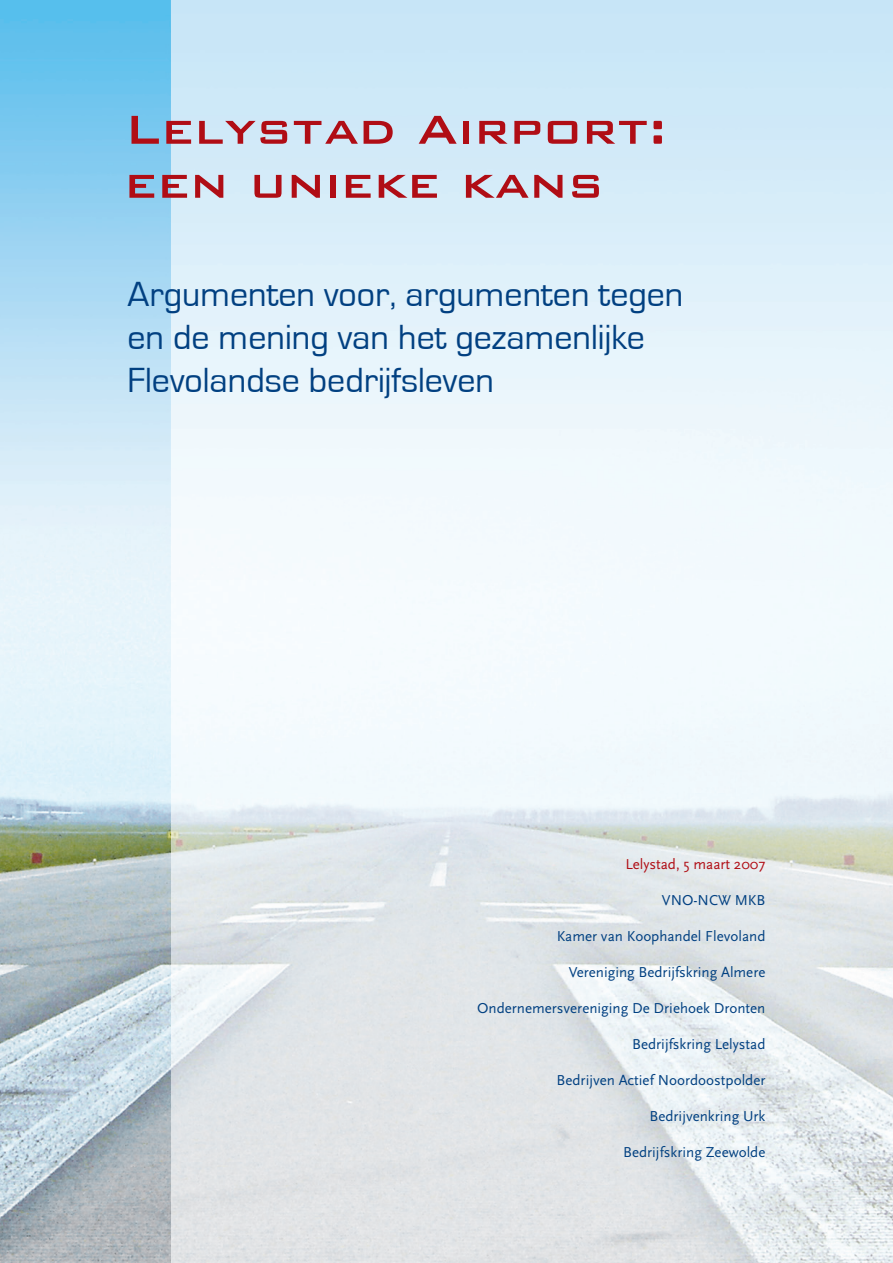
<style>
.page{position:relative;width:893px;height:1263px;background:#fff}
.page>*{position:absolute;margin:0;border:0;box-sizing:border-box;transform-origin:0 0}
.t1{font:500 54px/54px "Bank Gothic";color:#b00d15}
.t2{font:36px/43.2px "Eurostile";color:#014081}
.t3{font:15px "Scala Sans";color:#014081}
.t4{font:15px "Scala Sans";color:#b00d15}
</style>
<div class="page">
<img style="left:170px;top:0;width:723px;height:1263px">
<img style="left:0;top:0;width:170px;height:1263px">
<h1 class="t1" style="left:124px;top:98px;width:544px">Lelystad Airport: een unieke kans</h1>
<h2 class="t2" style="left:128px;top:273px;width:557px">Argumenten voor, argumenten tegen en de mening van het gezamenlijke<br>Flevolandse bedrijfsleven</h2>
<p class="t4" style="left:625px;top:856px;width:142px">Lelystad, 5 maart 2007</p>
<p class="t3" style="left:662px;top:892px;width:105px">VNO-NCW MKB</p>
<p class="t3" style="left:557px;top:928px;width:210px">Kamer van Koophandel Flevoland</p>
<p class="t3" style="left:569px;top:964px;width:198px">Vereniging Bedrijfskring Almere</p>
<p class="t3" style="left:477px;top:1000px;width:290px">Ondernemersvereniging De Driehoek Dronten</p>
<p class="t3" style="left:632px;top:1036px;width:135px">Bedrijfskring Lelystad</p>
<p class="t3" style="left:557px;top:1072px;width:210px">Bedrijven Actief Noordoostpolder</p>
<p class="t3" style="left:650px;top:1108px;width:117px">Bedrijvenkring Urk</p>
<p class="t3" style="left:623px;top:1144px;width:144px">Bedrijfskring Zeewolde</p>
</div>
